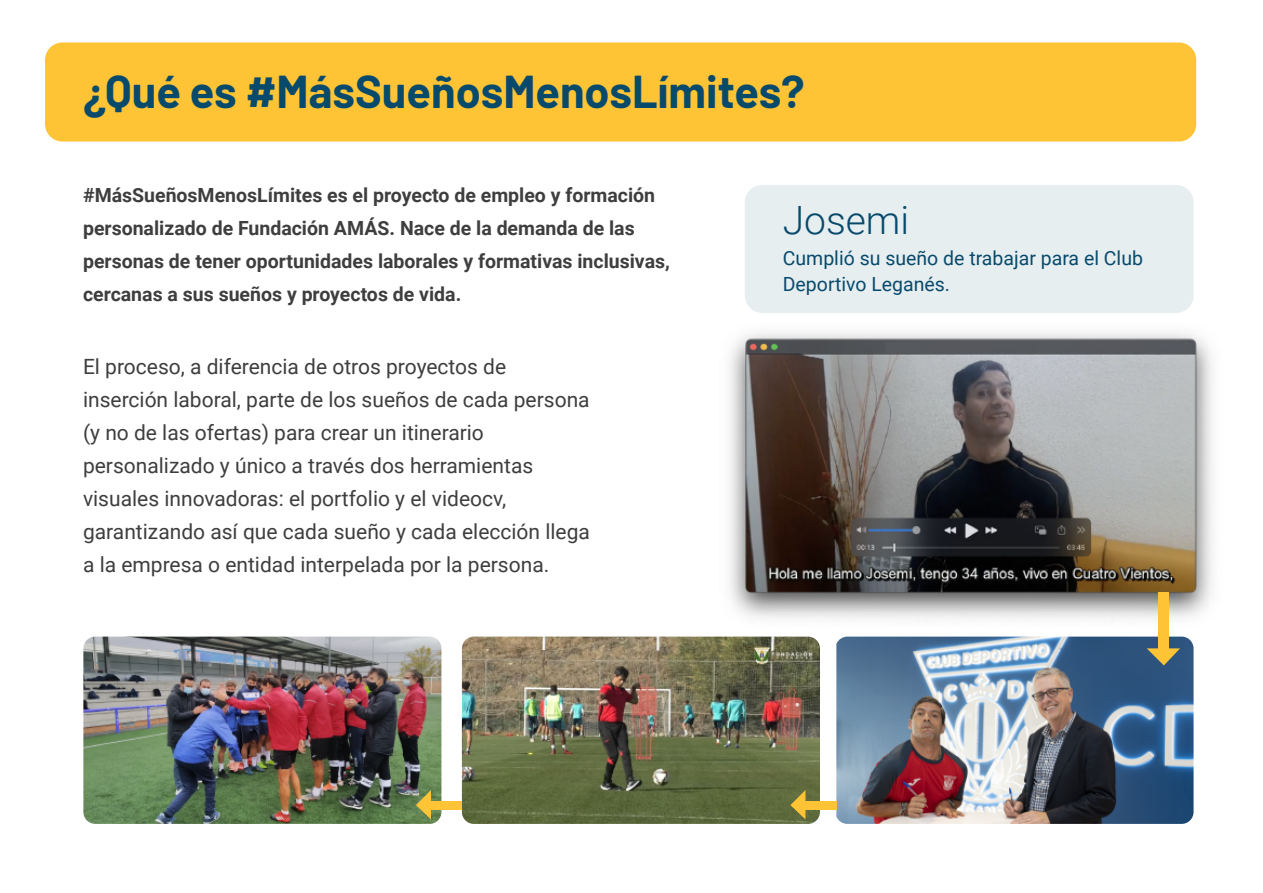
<style>
.page{position:relative;width:1263px;height:893px;background:#fff}
.page>*{position:absolute;margin:0;border:0;box-sizing:border-box;transform-origin:0 0}
.t1{font:700 45px "Barlow";color:#084a6b}
.t2{font:300 39px "Roboto";color:#084a6b}
.t3{font:21px/33px "Roboto";color:#3e3e3f}
.t4{font:700 19.5px/33px "Roboto";color:#3e3e3f}
.t5{font:19.5px/25.5px "Roboto";color:#084a6b}
</style>
<div class="page">
<div style="left:745px;top:185px;width:448px;height:128px;background:#e7eef0;border-radius:17px"></div>
<img style="left:730px;top:332px;width:482px;height:298px">
<img style="left:836px;top:637px;width:357px;height:187px">
<img style="left:462px;top:637px;width:358px;height:187px">
<img style="left:83px;top:637px;width:358px;height:187px">
<div style="left:45px;top:42px;width:1151px;height:100px;background:#fec435;border-radius:17px"></div>
<div style="left:1158px;top:592px;width:10px;height:64px;background:#fec435"></div>
<svg style="left:1147px;top:648px;width:33px;height:17px"></svg>
<div style="left:429px;top:801px;width:33px;height:9px;background:#fec435"></div>
<svg style="left:416px;top:790px;width:15px;height:29px"></svg>
<div style="left:804px;top:801px;width:32px;height:9px;background:#fec435"></div>
<svg style="left:790px;top:790px;width:15px;height:29px"></svg>
<h1 class="t1" style="left:83px;top:58px;width:723px">¿Qué es #MásSueñosMenosLímites?</h1>
<p class="t4" style="left:83px;top:178px;width:588px">#MásSueñosMenosLímites es el proyecto de empleo y formación personalizado de Fundación AMÁS. Nace de la demanda de las personas de tener oportunidades laborales y formativas inclusivas, cercanas a sus sueños y proyectos de vida.</p>
<p class="t3" style="left:83px;top:349px;width:508px">El proceso, a diferencia de otros proyectos de inserción laboral, parte de los sueños de cada persona (y no de las ofertas) para crear un itinerario personalizado y único a través dos herramientas visuales innovadoras: el portfolio y el videocv, garantizando así que cada sueño y cada elección llega a la empresa o entidad interpelada por la persona.</p>
<h2 class="t2" style="left:783px;top:192px;width:128px">Josemi</h2>
<p class="t5" style="left:783px;top:245px;width:362px">Cumplió su sueño de trabajar para el Club<br>Deportivo Leganés.</p>
</div>
